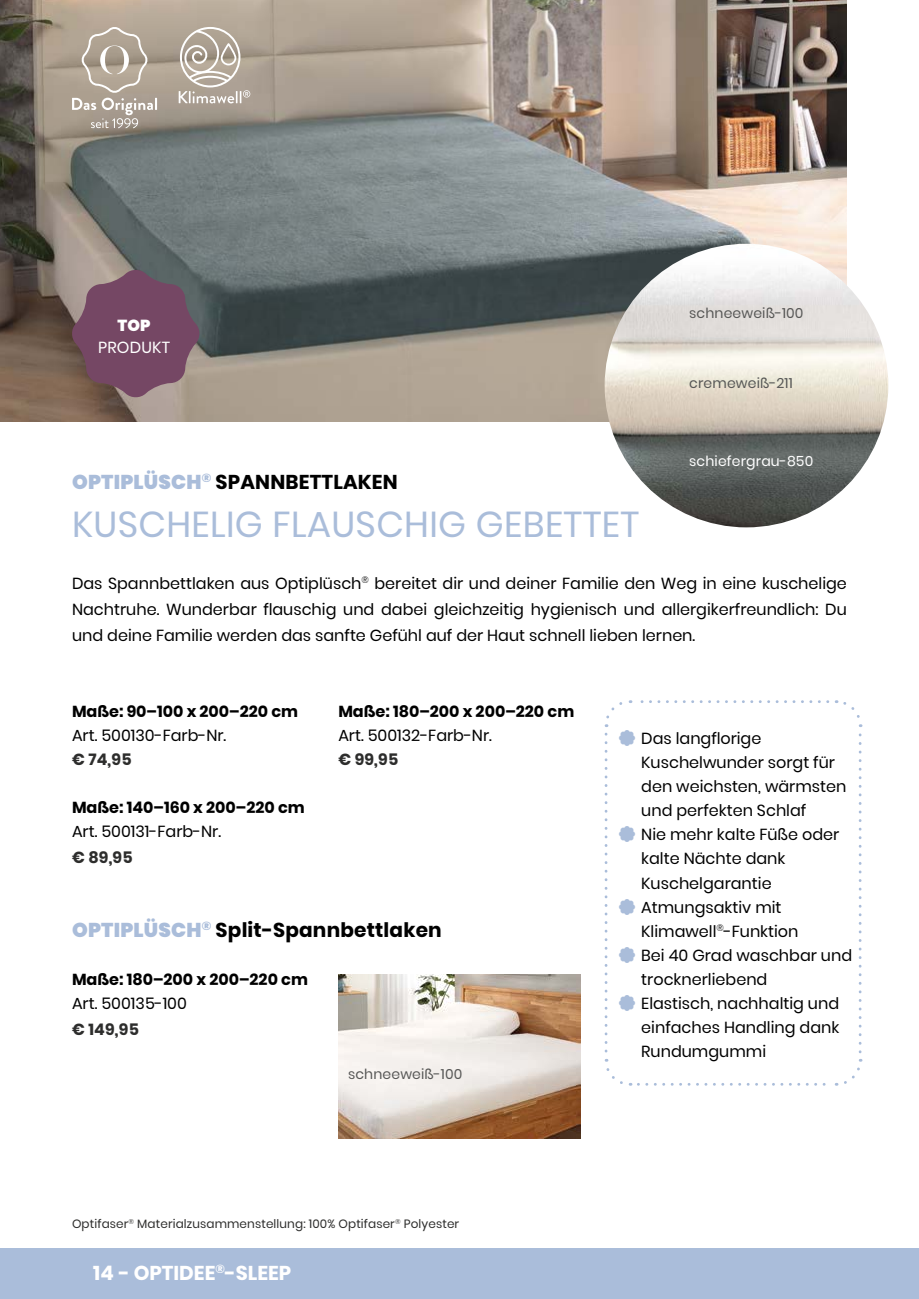
<style>
.page{position:relative;width:919px;height:1299px;background:#fff}
.page>*{position:absolute;margin:0;border:0;box-sizing:border-box;transform-origin:0 0}
.t1{font:36px "Poppins";letter-spacing:.01em;color:#aabdda}
.t2{font:700 20px "Poppins";letter-spacing:.01em;color:#000}
.t3{font:700 20px "Poppins";color:#fff}
.t4{font:16px/24px "Poppins";color:#000}
.t5{font:700 16px "Poppins";color:#000}
.t6{font:700 16px "Poppins";letter-spacing:.01em;color:#2d2d2c}
.t7{font:16px "Poppins";letter-spacing:.01em;color:#fff}
.t8{font:900 16px "Poppins";color:#fff}
.t9{font:14px "Poppins";letter-spacing:.01em;color:#575756}
.t10{font:14px "Poppins";letter-spacing:.01em;color:#fff}
.t11{font:12px "Poppins";letter-spacing:.01em;color:#2d2d2c}
.s1{font-weight:900;color:#aabdda}
</style>
<div class="page">
<img style="left:338px;top:974px;width:242px;height:164px">
<img style="left:0;top:0;width:846px;height:421px">
<img style="left:604px;top:244px;width:284px;height:283px;border-radius:142px">
<div style="left:0;top:1248px;width:918px;height:50px;background:#aabdda"></div>
<svg style="left:179px;top:27px;width:71px;height:76px;background:#beb4a8"></svg>
<svg style="left:72px;top:27px;width:85px;height:101px;background:#b6ab9d"></svg>
<svg style="left:71px;top:268px;width:130px;height:130px;background:#7a5869"></svg>
<svg style="left:604px;top:700px;width:258px;height:386px"></svg>
<p class="t8" style="left:117px;top:316px;width:35px">TOP</p>
<p class="t7" style="left:98px;top:338px;width:73px">PRODUKT</p>
<p class="t9" style="left:689px;top:304px;width:116px">schneeweiß-100</p>
<p class="t9" style="left:689px;top:374px;width:105px">cremeweiß-211</p>
<p class="t10" style="left:689px;top:453px;width:125px">schiefergrau-850</p>
<p class="t2" style="left:72px;top:470px;width:327px"><span class="s1">OPTIPLÜSCH</span><sup>®</sup> SPANNBETTLAKEN</p>
<h1 class="t1" style="left:72px;top:503px;width:568px">KUSCHELIG FLAUSCHIG GEBETTET</h1>
<p class="t4" style="left:72px;top:570px;width:776px;line-height:26px;text-align:justify">Das Spannbettlaken aus Optiplüsch<sup>®</sup> bereitet dir und deiner Familie den Weg in eine kuschelige Nachtruhe. Wunderbar flauschig und dabei gleichzeitig hygienisch und allergikerfreundlich: Du und deine Familie werden das sanfte Gefühl auf der Haut schnell lieben lernen.</p>
<p class="t5" style="left:72px;top:701px;width:228px">Maße: 90–100 x 200–220 cm</p>
<p class="t4" style="left:72px;top:723px;width:156px">Art. 500130-Farb-Nr.</p>
<p class="t6" style="left:72px;top:749px;width:61px">€ 74,95</p>
<p class="t5" style="left:72px;top:797px;width:234px">Maße: 140–160 x 200–220 cm</p>
<p class="t4" style="left:72px;top:819px;width:151px">Art. 500131-Farb-Nr.</p>
<p class="t6" style="left:72px;top:847px;width:62px">€ 89,95</p>
<p class="t5" style="left:338px;top:702px;width:237px">Maße: 180–200 x 200–220 cm</p>
<p class="t4" style="left:338px;top:723px;width:155px">Art. 500132-Farb-Nr.</p>
<p class="t6" style="left:338px;top:750px;width:61px">€ 99,95</p>
<p class="t2" style="left:72px;top:918px;width:371px"><span class="s1">OPTIPLÜSCH</span><sup>®</sup> Split-Spannbettlaken</p>
<p class="t5" style="left:72px;top:969px;width:237px">Maße: 180–200 x 200–220 cm</p>
<p class="t4" style="left:72px;top:991px;width:116px">Art. 500135-100</p>
<p class="t6" style="left:72px;top:1019px;width:68px">€ 149,95</p>
<p class="t9" style="left:348px;top:1065px;width:116px">schneeweiß-100</p>
<p class="t11" style="left:72px;top:1216px;width:388px">Optifaser<sup>®</sup> Materialzusammenstellung: 100% Optifaser<sup>®</sup> Polyester</p>
<p class="t3" style="left:93px;top:1260px;width:200px">14 - OPTIDEE<sup>®</sup>-SLEEP</p>
<p class="t4" style="left:641px;top:726px;width:212px">Das langflorige<br>Kuschelwunder sorgt für den weichsten, wärmsten und perfekten Schlaf<br>Nie mehr kalte Füße oder kalte Nächte dank<br>Kuschelgarantie<br>Atmungsaktiv mit<br>Klimawell<sup>®</sup>-Funktion<br>Bei 40 Grad waschbar und trocknerliebend<br>Elastisch, nachhaltig und einfaches Handling dank<br>Rundumgummi</p>
</div>
